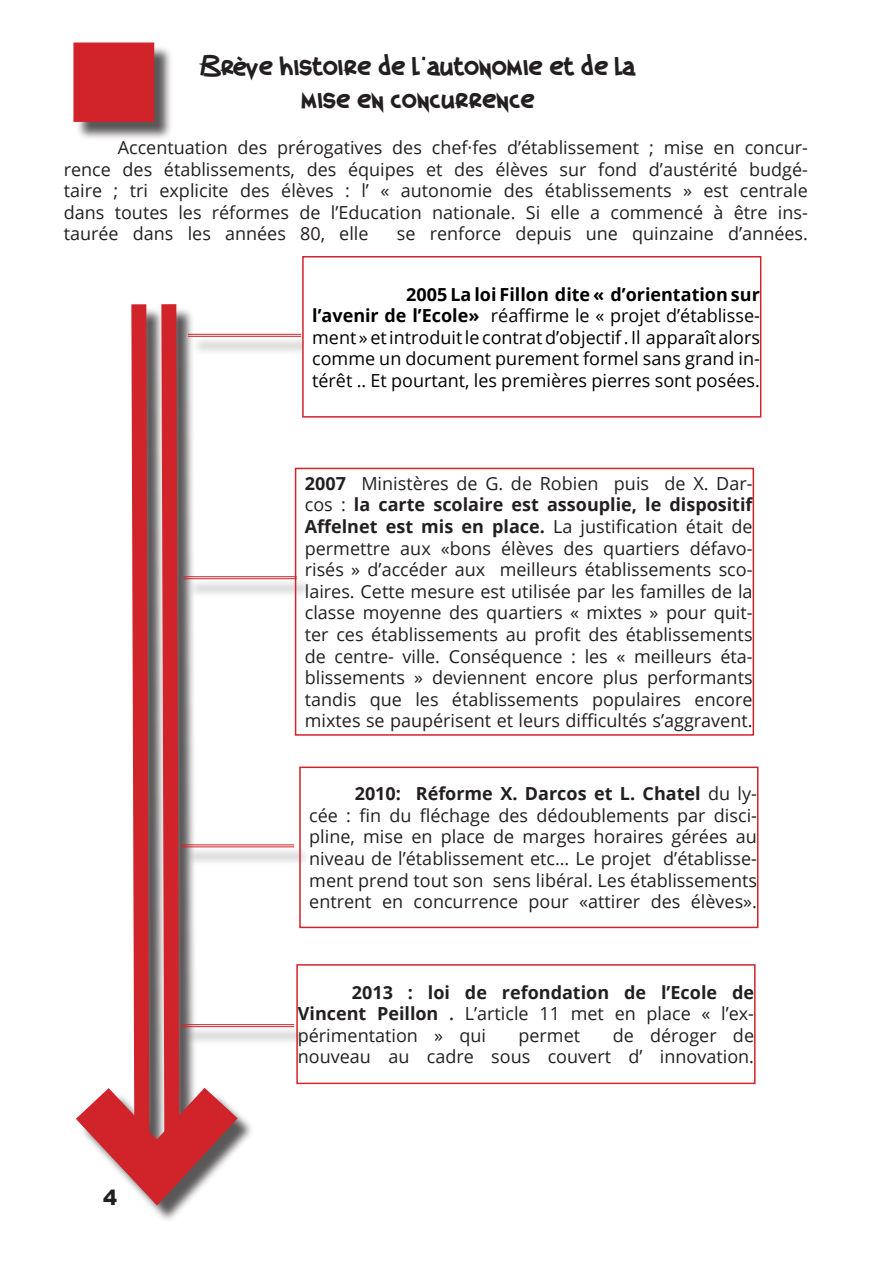
<style>
.page{position:relative;width:893px;height:1263px;background:#fff}
.page>*{position:absolute;margin:0;border:0;box-sizing:border-box;transform-origin:0 0}
.t1{font:27px/32.4px "German Beauty";color:#231f20;text-align:center}
.t2{font:900 21px "Arial";color:#231f20}
.t3{font:18px/21.6px "Open Sans";color:#231f20;text-align:justify}
.t4{font:18px/21.6px "Open Sans";color:#000;text-align:justify}
.t5{font:700 18px/21.6px "Open Sans";color:#231f20;text-align:justify}
.s1{font-weight:600;color:#fff}
.s2{font-weight:700}
.s3{font-weight:600}
.s4{font-weight:400}
</style>
<div class="page">
<div style="left:76px;top:45px;width:97px;height:96px;background:#231f20;opacity:.75"></div>
<div style="left:73px;top:43px;width:81px;height:79px;background:#d1232a"></div>
<svg style="left:76px;top:304px;width:193px;height:916px"></svg>
<div style="left:191px;top:336px;width:128px;height:20px;background:#231f20;opacity:.75"></div>
<hr style="left:189px;top:334px;width:112px;height:1px;background:#d1232a">
<hr style="left:189px;top:336px;width:112px;height:1px;background:#d1232a">
<div style="left:303px;top:257px;width:458px;height:160px;background:#fff"></div>
<div style="left:302px;top:256px;width:459px;height:162px;border:2px solid #d1232a"></div>
<div style="left:187px;top:579px;width:128px;height:19px;background:#231f20;opacity:.75"></div>
<hr style="left:184px;top:576px;width:112px;height:1px;background:#d1232a">
<hr style="left:184px;top:578px;width:112px;height:1px;background:#d1232a">
<div style="left:295px;top:468px;width:459px;height:268px;border:2px solid #d1232a"></div>
<div style="left:184px;top:847px;width:128px;height:19px;background:#231f20;opacity:.75"></div>
<hr style="left:182px;top:844px;width:112px;height:1px;background:#d1232a">
<hr style="left:182px;top:846px;width:112px;height:1px;background:#d1232a">
<div style="left:299px;top:766px;width:459px;height:162px;border:2px solid #d1232a"></div>
<div style="left:184px;top:1026px;width:128px;height:20px;background:#231f20;opacity:.75"></div>
<hr style="left:182px;top:1024px;width:112px;height:1px;background:#d1232a">
<hr style="left:182px;top:1026px;width:112px;height:1px;background:#d1232a">
<div style="left:296px;top:964px;width:460px;height:120px;border:2px solid #d1232a"></div>
<p class="t1" style="left:201px;top:51px;width:436px">Brève histoire de l’autonomie et de la mise en concurrence</p>
<p class="t3" style="left:64px;top:136px;width:746px;text-indent:54px">Accentuation des prérogatives des chef·fes d’établissement ; mise en concur&shy;rence des établissements, des équipes et des élèves sur fond d’austérité budgé&shy;taire ; tri explicite des élèves : l’ « autonomie des établissements » est centrale dans toutes les réformes de l’Education nationale. Si elle a commencé à être ins&shy;taurée dans les années 80, elle</p>
<p class="t3" style="left:397px;top:223px;width:413px">se renforce depuis une quinzaine d’années.</p>
<p class="t4" style="left:312px;top:283px;width:449px"><span class="s1">n,;n,;n,;n,;</span> <span class="s2">2005 La loi Fillon dite « d’orientation sur l’avenir de l’Ecole»</span> réaffirme le « projet d’établisse&shy;ment » et introduit le contrat d’objectif . Il apparaît alors comme un document purement formel sans grand in&shy;térêt .. Et pourtant, les premières pierres sont posées.</p>
<p class="t3" style="left:305px;top:472px;width:449px"><span class="s2">2007</span> Ministères de G. de Robien puis de X. Dar&shy;cos : <span class="s2">la carte scolaire est assouplie, le dispositif Affelnet est mis en place.</span> La justification était de permettre aux «bons élèves des quartiers défavo&shy;risés » d’accéder aux meilleurs établissements sco&shy;laires. Cette mesure est utilisée par les familles de la classe moyenne des quartiers « mixtes » pour quit&shy;ter ces établissements au profit des établissements de centre- ville. Conséquence : les « meilleurs éta&shy;blissements » deviennent encore plus performants tandis que les établissements populaires encore mixtes se paupérisent et leurs difficultés s’aggravent.</p>
<p class="t3" style="left:309px;top:782px;width:449px;text-indent:45px"><span class="s2">2010: Réforme X. Darcos et L. Chatel</span> du ly&shy;cée : fin du fléchage des dédoublements par disci&shy;pline, mise en place de marges horaires gérées au niveau de l’établissement etc... Le projet d’établisse&shy;ment prend tout son sens libéral. Les établissements entrent en concurrence pour «attirer des élèves».</p>
<p class="t2" style="left:103px;top:1182px;width:16px">4</p>
<p class="t5" style="left:298px;top:981px;width:458px;text-indent:54px">2013 : loi de refondation de l’Ecole de Vincent Peillon <span class="s3">.</span> <span class="s4">L’article 11 met en place « l’ex&shy;périmentation » qui</span></p>
<p class="t3" style="left:298px;top:1024px;width:458px;text-align:right">de déroger de<br>nouveau au cadre sous couvert d’ innovation.</p>
<p class="t3" style="left:518px;top:1024px;width:63px">permet</p>
</div>
